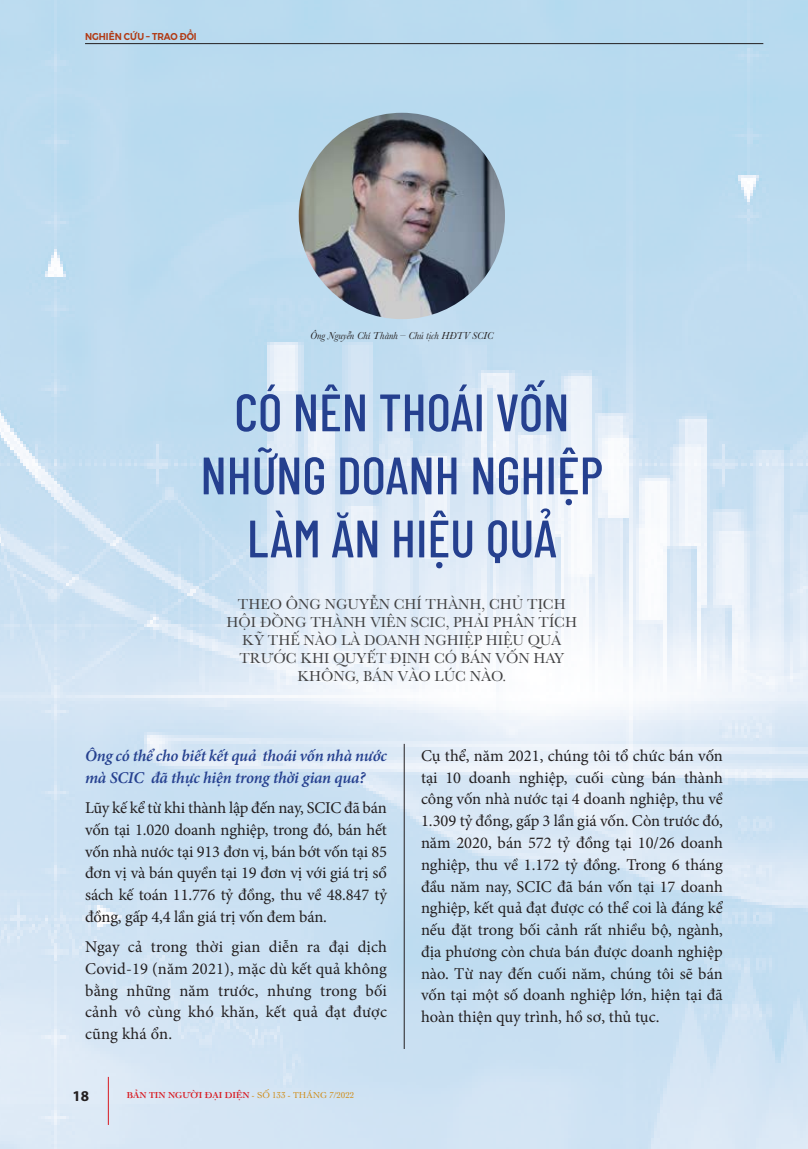
<style>
.page{position:relative;width:808px;height:1149px;background:#fff}
.page>*{position:absolute;margin:0;border:0;box-sizing:border-box;transform-origin:0 0}
.t1{font:500 52.5px/63px "Barlow Condensed";color:#25408f;text-align:center}
.t2{font:16.5px/21.8px "Minion Pro";color:#231f20;text-align:justify}
.t3{font:italic 600 16.5px/21.8px "Minion Pro";letter-spacing:-.015em;color:#25408f}
.t4{font:15px/18px "Baskerville";color:#414142;text-align:center}
.t5{font:700 15px "Myriad Pro";color:#231f20}
.t6{font:italic 10.5px "Baskerville";color:#231f20}
.t7{font:600 9.9px "Montserrat";color:#b13a14;scale:.91 1}
.t8{font:700 9px "Cochin";color:#d81920}
.s1{font-weight:400;color:#ce8a13}
</style>
<div class="page">
<img style="left:0;top:0;width:808px;height:1148px">
<hr style="left:85px;top:43px;width:678px;height:1px;background:#231f20">
<hr style="left:404px;top:743px;width:1px;height:305px;background:#231f20">
<img style="left:299px;top:113px;width:206px;height:206px;border-radius:103px">
<hr style="left:108px;top:1076px;width:1px;height:48px;background:#d81920">
<p class="t7" style="left:85px;top:29px;width:124px">NGHIÊN CỨU – TRAO ĐỔI</p>
<p class="t6" style="left:310px;top:328px;width:185px">Ông Nguyễn Chí Thành – Chủ tịch HĐTV SCIC</p>
<h1 class="t1" style="left:200px;top:377px;width:404px">CÓ NÊN THOÁI VỐN<br>NHỮNG DOANH NGHIỆP<br>LÀM ĂN HIỆU QUẢ</h1>
<p class="t4" style="left:227px;top:595px;width:352px">THEO ÔNG NGUYỄN CHÍ THÀNH, CHỦ TỊCH<br>HỘI ĐỒNG THÀNH VIÊN SCIC, PHẢI PHÂN TÍCH<br>KỸ THẾ NÀO LÀ DOANH NGHIỆP HIỆU QUẢ<br>TRƯỚC KHI QUYẾT ĐỊNH CÓ BÁN VỐN HAY<br>KHÔNG, BÁN VÀO LÚC NÀO.</p>
<p class="t3" style="left:85px;top:744px;width:303px">Ông có thể cho biết kết quả thoái vốn nhà nước mà SCIC đã thực hiện trong thời gian qua?</p>
<p class="t2" style="left:85px;top:796px;width:303px">Lũy kế kể từ khi thành lập đến nay, SCIC đã bán vốn tại 1.020 doanh nghiệp, trong đó, bán hết vốn nhà nước tại 913 đơn vị, bán bớt vốn tại 85 đơn vị và bán quyền tại 19 đơn vị với giá trị sổ sách kế toán 11.776 tỷ đồng, thu về 48.847 tỷ đồng, gấp 4,4 lần giá trị vốn đem bán.</p>
<p class="t2" style="left:85px;top:935px;width:303px">Ngay cả trong thời gian diễn ra đại dịch Covid-19 (năm 2021), mặc dù kết quả không bằng những năm trước, nhưng trong bối cảnh vô cùng khó khăn, kết quả đạt được cũng khá ổn.</p>
<p class="t5" style="left:72px;top:1085px;width:18px">18</p>
<p class="t8" style="left:127px;top:1088px;width:229px">BẢN TIN NGƯỜI ĐẠI DIỆN <span class="s1">- SỐ 133 - THÁNG 7/2022</span></p>
<p class="t2" style="left:421px;top:744px;width:303px">Cụ thể, năm 2021, chúng tôi tổ chức bán vốn tại 10 doanh nghiệp, cuối cùng bán thành công vốn nhà nước tại 4 doanh nghiệp, thu về 1.309 tỷ đồng, gấp 3 lần giá vốn. Còn trước đó, năm 2020, bán 572 tỷ đồng tại 10/26 doanh nghiệp, thu về 1.172 tỷ đồng. Trong 6 tháng đầu năm nay, SCIC đã bán vốn tại 17 doanh nghiệp, kết quả đạt được có thể coi là đáng kể nếu đặt trong bối cảnh rất nhiều bộ, ngành, địa phương còn chưa bán được doanh nghiệp nào. Từ nay đến cuối năm, chúng tôi sẽ bán vốn tại một số doanh nghiệp lớn, hiện tại đã hoàn thiện quy trình, hồ sơ, thủ tục.</p>
</div>
